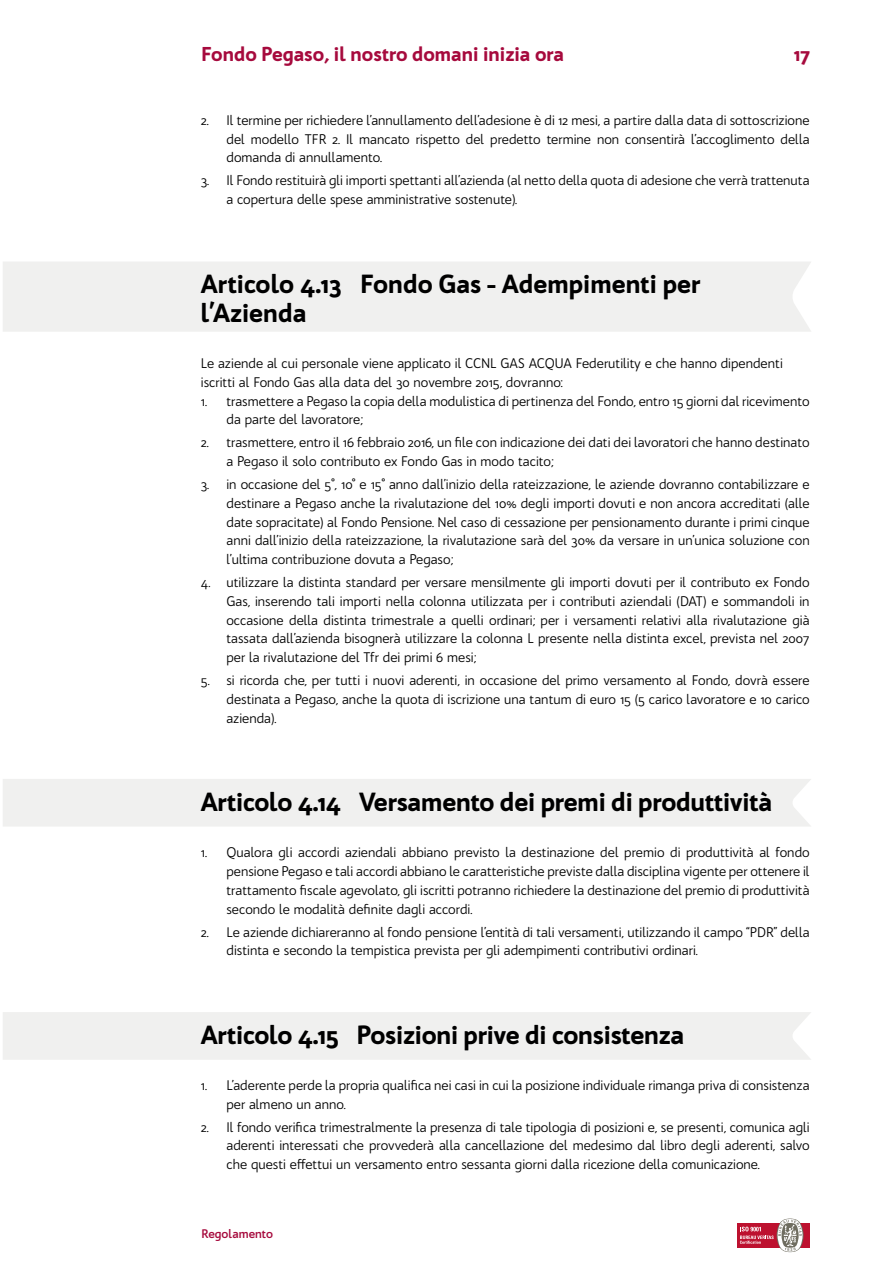
<style>
.page{position:relative;width:893px;height:1263px;background:#fff}
.page>*{position:absolute;margin:0;border:0;box-sizing:border-box;transform-origin:0 0}
.t1{font:900 25.5px/29.2px "Bw Quinta Pro";letter-spacing:-.01em;color:#000}
.t2{font:900 19.5px "Bw Quinta Pro";color:#a60a3d}
.t3{font:13.5px/18.8px "Bw Quinta Pro";color:#000;text-align:justify}
.t4{font:700 12px "Bw Quinta Pro";color:#a60a3d}
</style>
<div class="page">
<div style="left:737px;top:1223px;width:73px;height:25px;background:#bd112f"></div>
<svg style="left:740px;top:1218px;width:64px;height:34px"></svg>
<div style="left:3px;top:779px;width:808px;height:47px;background:#f0f0ef"></div>
<div style="left:3px;top:1012px;width:808px;height:48px;background:#f0f0ef"></div>
<div style="left:3px;top:262px;width:808px;height:70px;background:#f0f0ef"></div>
<h2 class="t2" style="left:201px;top:42px;width:364px">Fondo Pegaso, il nostro domani inizia ora</h2>
<h2 class="t2" style="left:793px;top:42px;width:18px">17</h2>
<p class="t3" style="left:226px;top:111px;width:585px;text-indent:-26px">2. Il termine per richiedere l’annullamento dell’adesione è di 12 mesi, a partire dalla data di sottoscrizione del modello TFR 2. Il mancato rispetto del predetto termine non consentirà l’accoglimento della domanda di annullamento.</p>
<p class="t3" style="left:226px;top:171px;width:585px;text-indent:-26px">3. Il Fondo restituirà gli importi spettanti all’azienda (al netto della quota di adesione che verrà trattenuta a copertura delle spese amministrative sostenute).</p>
<h1 class="t1" style="left:201px;top:269px;width:501px">Articolo 4.13 Fondo Gas - Adempimenti per l’Azienda</h1>
<p class="t3" style="left:201px;top:354px;width:583px">Le aziende al cui personale viene applicato il CCNL GAS ACQUA Federutility e che hanno dipendenti iscritti al Fondo Gas alla data del 30 novembre 2015, dovranno:</p>
<p class="t3" style="left:226px;top:391px;width:585px;text-indent:-26px">1. trasmettere a Pegaso la copia della modulistica di pertinenza del Fondo, entro 15 giorni dal ricevimento da parte del lavoratore;</p>
<p class="t3" style="left:226px;top:433px;width:585px;text-indent:-26px">2. trasmettere, entro il 16 febbraio 2016, un file con indicazione dei dati dei lavoratori che hanno destinato a Pegaso il solo contributo ex Fondo Gas in modo tacito;</p>
<p class="t3" style="left:226px;top:475px;width:585px;text-indent:-26px">3. in occasione del 5°, 10° e 15° anno dall’inizio della rateizzazione, le aziende dovranno contabilizzare e destinare a Pegaso anche la rivalutazione del 10% degli importi dovuti e non ancora accreditati (alle date sopracitate) al Fondo Pensione. Nel caso di cessazione per pensionamento durante i primi cinque anni dall’inizio della rateizzazione, la rivalutazione sarà del 30% da versare in un’unica soluzione con l’ultima contribuzione dovuta a Pegaso;</p>
<p class="t3" style="left:226px;top:573px;width:585px;text-indent:-26px">4. utilizzare la distinta standard per versare mensilmente gli importi dovuti per il contributo ex Fondo Gas, inserendo tali importi nella colonna utilizzata per i contributi aziendali (DAT) e sommandoli in occasione della distinta trimestrale a quelli ordinari; per i versamenti relativi alla rivalutazione già tassata dall’azienda bisognerà utilizzare la colonna L presente nella distinta excel, prevista nel 2007 per la rivalutazione del Tfr dei primi 6 mesi;</p>
<p class="t3" style="left:226px;top:671px;width:585px;text-indent:-26px">5. si ricorda che, per tutti i nuovi aderenti, in occasione del primo versamento al Fondo, dovrà essere destinata a Pegaso, anche la quota di iscrizione una tantum di euro 15 (5 carico lavoratore e 10 carico azienda).</p>
<h1 class="t1" style="left:201px;top:788px;width:573px">Articolo 4.14 Versamento dei premi di produttività</h1>
<p class="t3" style="left:226px;top:843px;width:585px;text-indent:-26px">1. Qualora gli accordi aziendali abbiano previsto la destinazione del premio di produttività al fondo pensione Pegaso e tali accordi abbiano le caratteristiche previste dalla disciplina vigente per ottenere il trattamento fiscale agevolato, gli iscritti potranno richiedere la destinazione del premio di produttività secondo le modalità definite dagli accordi.</p>
<p class="t3" style="left:226px;top:922px;width:585px;text-indent:-26px">2. Le aziende dichiareranno al fondo pensione l’entità di tali versamenti, utilizzando il campo “PDR” della distinta e secondo la tempistica prevista per gli adempimenti contributivi ordinari.</p>
<h1 class="t1" style="left:201px;top:1020px;width:485px">Articolo 4.15 Posizioni prive di consistenza</h1>
<p class="t3" style="left:226px;top:1076px;width:585px;text-indent:-26px">1. L’aderente perde la propria qualifica nei casi in cui la posizione individuale rimanga priva di consistenza per almeno un anno.</p>
<p class="t3" style="left:226px;top:1117px;width:585px;text-indent:-26px">2. Il fondo verifica trimestralmente la presenza di tale tipologia di posizioni e, se presenti, comunica agli aderenti interessati che provvederà alla cancellazione del medesimo dal libro degli aderenti, salvo che questi effettui un versamento entro sessanta giorni dalla ricezione della comunicazione.</p>
<p class="t4" style="left:201px;top:1226px;width:73px">Regolamento</p>
</div>
